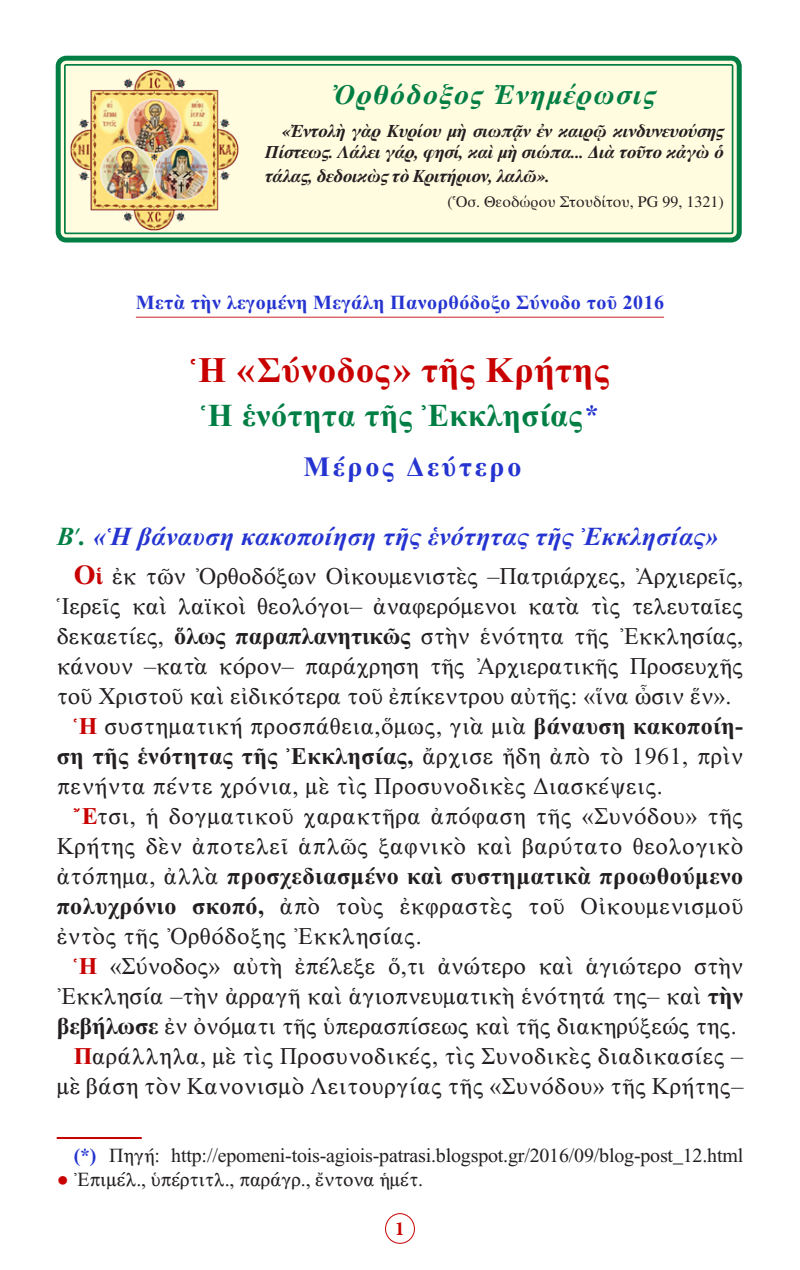
<style>
.page{position:relative;width:800px;height:1270px;background:#fff}
.page>*{position:absolute;margin:0;border:0;box-sizing:border-box;transform-origin:0 0}
.t1{font:36px "CTOS New Times Bold Test 1";letter-spacing:.02em;color:#c80000}
.t2{font:32px "CTOS New Times Bold Test 1";letter-spacing:.02em;color:#007e44}
.t3{font:italic 700 28px "CTOS Times Pro";letter-spacing:.05em;color:#007e44}
.t4{font:28px "CTOS New Times Bold Test 1";letter-spacing:.1em;color:#2534d0}
.t5{font:26px "CTOS New Times Bold Italic Test 1";letter-spacing:.01em;color:#2534d0}
.t6{font:24px/30px "CTOS New Times Roman Test 1";letter-spacing:.02em;color:#231f20;text-align:justify}
.t7{font:20px "CTOS New Times Roman Test 1";letter-spacing:-.01em;color:#231f20}
.t8{font:20px "CTOS New Times Bold Test 1";letter-spacing:.02em;color:#2534d0}
.t9{font:700 20px "Minion Pro";color:#c80000}
.t10{font:italic 700 18px/21.6px "CTOS Times Pro";letter-spacing:-.02em;color:#231f20;text-align:right}
.t11{font:16px "CTOS Times Pro";color:#231f20}
.s1{font-size:28px;color:#2534d0}
.s2{color:#007e44}
.s3{font-family:"CTOS New Times Bold Test 1";font-size:28px;color:#c80000}
.s4{font-family:"CTOS New Times Bold Test 1";color:#c80000}
.s5{font-family:"CTOS New Times Bold Test 1"}
.s6{font-family:"CTOS New Times Bold Test 1";color:#2534d0}
.s7{color:#c80000}
</style>
<div class="page">
<div style="left:385px;top:1213px;width:30px;height:31px;border:1px solid #c80000;border-radius:50%"></div>
<hr style="left:136px;top:317px;width:528px;height:1px;background:#d1232a">
<div style="left:61px;top:61px;width:676px;height:177px;background:#fffce0;border-radius:6px"></div>
<div style="left:56px;top:56px;width:686px;height:187px;border:5px solid #007e44;border-radius:8px"></div>
<div style="left:64px;top:64px;width:669px;height:170px;border:2px solid #007e44;border-radius:2px"></div>
<img style="left:70px;top:69px;width:169px;height:162px">
<hr style="left:57px;top:1137px;width:85px;height:2px;background:#c80000">
<p class="t3" style="left:333px;top:78px;width:324px">Ὀρθόδοξος Ἐνημέρωσις</p>
<p class="t10" style="left:265px;top:120px;width:460px">«Ἐντολὴ γὰρ Κυρίου μὴ σιωπᾷν ἐν καιρῷ κινδυνευούσης<br>Πίστεως. Λάλει γάρ, φησί, καὶ μὴ σιώπα... Διὰ τοῦτο κἀγὼ ὁ</p>
<p class="t10" style="left:265px;top:165px;width:286px">τάλας, δεδοικὼς τὸ Κριτήριον, λαλῶ».</p>
<p class="t11" style="left:447px;top:193px;width:278px">(Ὁσ. Θεοδώρου Στουδίτου, PG 99, 1321)</p>
<p class="t8" style="left:136px;top:291px;width:530px">Μετὰ τὴν λεγομένη Μεγάλη Πανορθόδοξο Σύνοδο τοῦ 2016</p>
<p class="t1" style="left:191px;top:350px;width:420px">Ἡ «Σύνοδος» τῆς Κρήτης</p>
<p class="t2" style="left:201px;top:398px;width:399px">Ἡ ἑνότητα τῆς Ἐκκλησίας<span class="s1">*</span></p>
<p class="t4" style="left:304px;top:451px;width:219px">Μέρος Δεύτερο</p>
<p class="t5" style="left:57px;top:522px;width:663px"><span class="s2">Β΄.</span> «Ἡ βάναυση κακοποίηση τῆς ἑνότητας τῆς Ἐκκλησίας»</p>
<p class="t6" style="left:57px;top:561px;width:688px;text-indent:17px"><span class="s3">Ο</span><span class="s4">ἱ</span> ἐκ τῶν Ὀρθοδόξων Οἰκουμενιστὲς –Πατριάρχες, Ἀρχιερεῖς, Ἱερεῖς καὶ λαϊκοὶ θεολόγοι– ἀναφερόμενοι κατὰ τὶς τελευταῖες δεκαετίες, <span class="s5">ὅλως παραπλανητικῶς</span> στὴν ἑνότητα τῆς Ἐκκλησίας, κάνουν –κατὰ κόρον– παράχρηση τῆς Ἀρχιερατικῆς Προσευχῆς τοῦ Χριστοῦ καὶ εἰδικότερα τοῦ ἐπίκεντρου αὐτῆς: «ἵνα ὦσιν ἕν».</p>
<p class="t6" style="left:57px;top:711px;width:688px;text-indent:17px"><span class="s4">Ἡ</span> συστηματική προσπάθεια,ὅμως, γιὰ μιὰ <span class="s5">βάναυση κακοποίη&shy;ση τῆς ἑνότητας τῆς Ἐκκλησίας,</span> ἄρχισε ἤδη ἀπὸ τὸ 1961, πρὶν πενήντα πέντε χρόνια, μὲ τὶς Προσυνοδικὲς Διασκέψεις.</p>
<p class="t6" style="left:57px;top:801px;width:688px;text-indent:17px"><span class="s4">Ἔ</span>τσι, ἡ δογματικοῦ χαρακτῆρα ἀπόφαση τῆς «Συνόδου» τῆς Κρήτης δὲν ἀποτελεῖ ἁπλῶς ξαφνικὸ καὶ βαρύτατο θεολογικὸ ἀτόπημα, ἀλλὰ <span class="s5">προσχεδιασμένο καὶ συστηματικὰ προωθούμενο πολυχρόνιο σκοπό,</span> ἀπὸ τοὺς ἐκφραστὲς τοῦ Οἰκουμενισμοῦ ἐντὸς τῆς Ὀρθόδοξης Ἐκκλησίας.</p>
<p class="t6" style="left:57px;top:951px;width:688px;text-indent:17px"><span class="s4">Ἡ</span> «Σύνοδος» αὐτὴ ἐπέλεξε ὅ,τι ἀνώτερο καὶ ἁγιώτερο στὴν Ἐκκλησία –τὴν ἀρραγῆ καὶ ἁγιοπνευματικὴ ἑνότητά της– καὶ <span class="s5">τὴν βεβήλωσε</span> ἐν ὀνόματι τῆς ὑπερασπίσεως καὶ τῆς διακηρύξεώς της.</p>
<p class="t6" style="left:57px;top:1041px;width:688px;text-align:right"><span class="s4">Π</span>αράλληλα, μὲ τὶς Προσυνοδικές, τὶς Συνοδικὲς διαδικασίες – μὲ βάση τὸν Κανονισμὸ Λειτουργίας τῆς «Συνόδου» τῆς Κρήτης–</p>
<p class="t7" style="left:74px;top:1145px;width:671px"><span class="s6">(*)</span> Πηγή: http://epomeni-tois-agiois-patrasi.blogspot.gr/2016/09/blog-post_12.html</p>
<p class="t7" style="left:57px;top:1169px;width:368px"><span class="s7">●</span> Ἐπιμέλ., ὑπέρτιτλ., παράγρ., ἔντονα ἡμέτ.</p>
<p class="t9" style="left:395px;top:1215px;width:11px">1</p>
</div>
